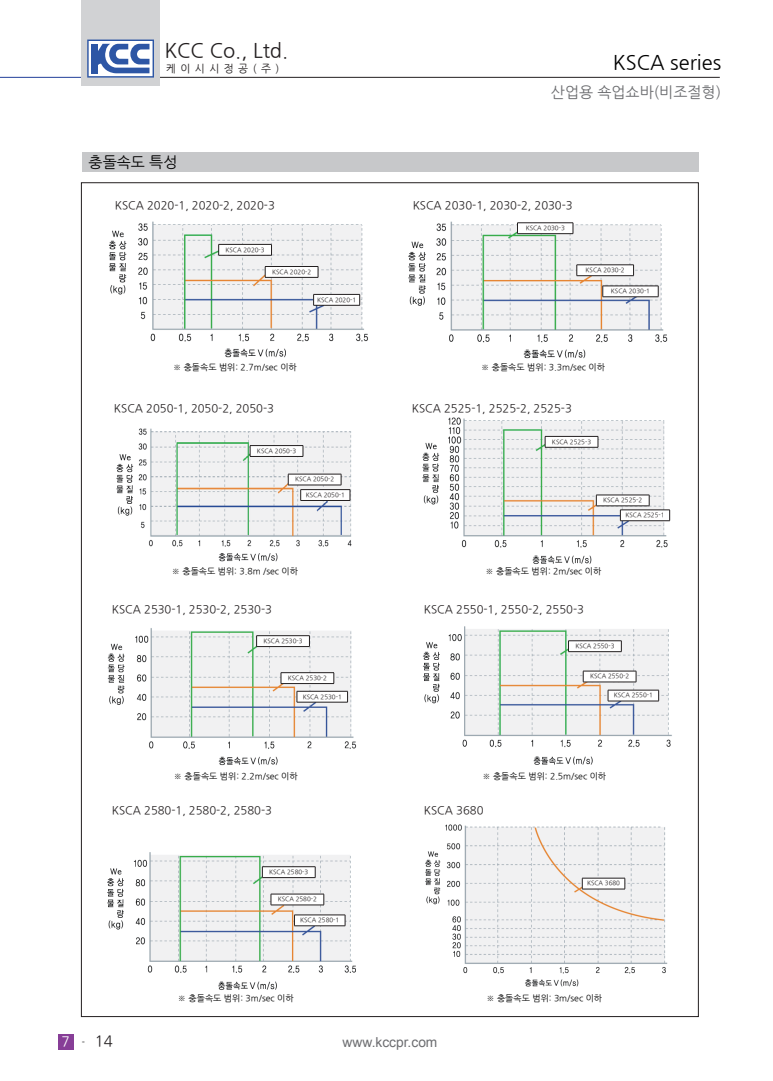
<style>
.page{position:relative;width:773px;height:1081px;background:#fff}
.page>*{position:absolute;margin:0;border:0;box-sizing:border-box;transform-origin:0 0}
.t1{font:20px "Nanum Gothic";color:#231f20}
.t2{font:20px "Nanum Gothic";color:#000}
.t3{font:15px "Nanum Gothic";color:#6c6d70}
.t4{font:15px "Nanum Gothic";color:#030303}
.t5{font:15px "Nanum Gothic";color:#231f20}
.t6{font:13.75px "Arial";color:#6c6d70}
.t7{font:11.25px "Nanum Gothic";color:#231f20}
.t8{font:10.62px "Nanum Gothic";letter-spacing:.42em;color:#231f20}
.t9{font:8.75px "Nanum Gothic";color:#030303}
.t10{font:6.25px "Nanum Gothic";color:#231f20}
.s1{font-size:13.75px;color:#fff}
.s2{font-size:8.75px;color:#030303}
</style>
<div class="page">
<div style="left:58px;top:1034px;width:16px;height:16px;background:#873e97"></div>
<hr style="left:0;top:77px;width:82px;height:1px;background:#223f99">
<hr style="left:159px;top:77px;width:560px;height:1px;background:#231f20">
<div style="left:81px;top:0;width:78px;height:85px;background:#d1d2d4"></div>
<svg style="left:87px;top:40px;width:67px;height:38px;background:#8ba2cd"></svg>
<div style="left:81px;top:152px;width:617px;height:20px;background:#c7c8ca"></div>
<img style="left:116px;top:428px;width:236px;height:134px">
<img style="left:422px;top:417px;width:248px;height:147px">
<div style="left:250px;top:445px;width:53px;height:11px;background:#fff"></div>
<hr style="left:250px;top:445px;width:53px;height:1px;background:#231f20">
<hr style="left:250px;top:456px;width:53px;height:1px;background:#231f20">
<div style="left:545px;top:436px;width:53px;height:11px;background:#fff"></div>
<hr style="left:545px;top:436px;width:53px;height:1px;background:#231f20">
<hr style="left:545px;top:447px;width:53px;height:1px;background:#231f20">
<div style="left:288px;top:474px;width:53px;height:11px;background:#fff"></div>
<hr style="left:288px;top:474px;width:53px;height:1px;background:#231f20">
<hr style="left:288px;top:485px;width:53px;height:1px;background:#231f20">
<div style="left:596px;top:495px;width:53px;height:11px;background:#fff"></div>
<hr style="left:596px;top:495px;width:53px;height:1px;background:#231f20">
<hr style="left:596px;top:506px;width:53px;height:1px;background:#231f20">
<div style="left:300px;top:489px;width:50px;height:11px;background:#fff"></div>
<hr style="left:300px;top:489px;width:50px;height:1px;background:#231f20">
<hr style="left:300px;top:500px;width:50px;height:1px;background:#231f20">
<div style="left:620px;top:510px;width:49px;height:11px;background:#fff"></div>
<hr style="left:620px;top:510px;width:49px;height:1px;background:#231f20">
<hr style="left:620px;top:520px;width:49px;height:1px;background:#231f20">
<img style="left:107px;top:628px;width:250px;height:138px">
<img style="left:423px;top:626px;width:249px;height:139px">
<div style="left:568px;top:641px;width:53px;height:10px;background:#fff"></div>
<hr style="left:568px;top:640px;width:53px;height:1px;background:#231f20">
<hr style="left:568px;top:651px;width:53px;height:1px;background:#231f20">
<div style="left:256px;top:636px;width:53px;height:10px;background:#fff"></div>
<hr style="left:256px;top:635px;width:53px;height:1px;background:#231f20">
<hr style="left:256px;top:646px;width:53px;height:1px;background:#231f20">
<div style="left:583px;top:671px;width:53px;height:11px;background:#fff"></div>
<hr style="left:583px;top:671px;width:53px;height:1px;background:#231f20">
<hr style="left:583px;top:682px;width:53px;height:1px;background:#231f20">
<div style="left:281px;top:672px;width:53px;height:11px;background:#fff"></div>
<hr style="left:281px;top:672px;width:53px;height:1px;background:#231f20">
<hr style="left:281px;top:683px;width:53px;height:1px;background:#231f20">
<div style="left:608px;top:690px;width:50px;height:11px;background:#fff"></div>
<hr style="left:607px;top:690px;width:51px;height:1px;background:#231f20">
<hr style="left:607px;top:701px;width:51px;height:1px;background:#231f20">
<div style="left:297px;top:691px;width:50px;height:11px;background:#fff"></div>
<hr style="left:297px;top:691px;width:50px;height:1px;background:#231f20">
<hr style="left:297px;top:702px;width:50px;height:1px;background:#231f20">
<img style="left:107px;top:852px;width:249px;height:138px">
<img style="left:425px;top:824px;width:243px;height:163px">
<div style="left:262px;top:866px;width:53px;height:11px;background:#fff"></div>
<hr style="left:262px;top:866px;width:53px;height:1px;background:#231f20">
<hr style="left:262px;top:877px;width:53px;height:1px;background:#231f20">
<div style="left:271px;top:894px;width:53px;height:11px;background:#fff"></div>
<hr style="left:271px;top:894px;width:53px;height:1px;background:#231f20">
<hr style="left:271px;top:904px;width:53px;height:1px;background:#231f20">
<div style="left:582px;top:878px;width:42px;height:11px;background:#fff"></div>
<hr style="left:582px;top:878px;width:43px;height:1px;background:#231f20">
<hr style="left:582px;top:889px;width:43px;height:1px;background:#231f20">
<div style="left:294px;top:915px;width:51px;height:11px;background:#fff"></div>
<hr style="left:294px;top:914px;width:51px;height:1px;background:#231f20">
<hr style="left:294px;top:925px;width:51px;height:1px;background:#231f20">
<img style="left:109px;top:221px;width:259px;height:137px">
<img style="left:408px;top:221px;width:260px;height:138px">
<div style="left:219px;top:244px;width:52px;height:11px;background:#fff"></div>
<hr style="left:218px;top:244px;width:53px;height:1px;background:#231f20">
<hr style="left:218px;top:255px;width:53px;height:1px;background:#231f20">
<div style="left:517px;top:223px;width:56px;height:11px;background:#fff"></div>
<hr style="left:517px;top:223px;width:56px;height:1px;background:#231f20">
<hr style="left:517px;top:233px;width:56px;height:1px;background:#231f20">
<div style="left:265px;top:266px;width:53px;height:11px;background:#fff"></div>
<hr style="left:265px;top:266px;width:53px;height:1px;background:#231f20">
<hr style="left:265px;top:277px;width:53px;height:1px;background:#231f20">
<div style="left:576px;top:265px;width:57px;height:11px;background:#fff"></div>
<hr style="left:576px;top:265px;width:57px;height:1px;background:#231f20">
<hr style="left:576px;top:275px;width:57px;height:1px;background:#231f20">
<div style="left:313px;top:294px;width:46px;height:11px;background:#fff"></div>
<hr style="left:313px;top:294px;width:47px;height:1px;background:#231f20">
<hr style="left:313px;top:305px;width:47px;height:1px;background:#231f20">
<div style="left:602px;top:286px;width:56px;height:11px;background:#fff"></div>
<hr style="left:602px;top:286px;width:56px;height:1px;background:#231f20">
<hr style="left:602px;top:297px;width:56px;height:1px;background:#231f20">
<h1 class="t1" style="left:164px;top:41px;width:125px">KCC Co., Ltd.</h1>
<h3 class="t8" style="left:166px;top:64px;width:115px">케이시시정공(주)</h3>
<h2 class="t4" style="left:89px;top:155px;width:90px">충돌속도 특성</h2>
<h1 class="t2" style="left:613px;top:53px;width:110px">KSCA series</h1>
<h2 class="t3" style="left:550px;top:85px;width:172px">산업용 쇽업쇼바(비조절형)</h2>
<h3 class="t7" style="left:115px;top:200px;width:161px">KSCA 2020-1, 2020-2, 2020-3</h3>
<h3 class="t7" style="left:412px;top:200px;width:161px">KSCA 2030-1, 2030-2, 2030-3</h3>
<p class="t10" style="left:225px;top:247px;width:41px">KSCA 2020-3</p>
<p class="t10" style="left:525px;top:225px;width:41px">KSCA 2030-3</p>
<p class="t10" style="left:272px;top:269px;width:41px">KSCA 2020-2</p>
<p class="t10" style="left:585px;top:267px;width:41px">KSCA 2030-2</p>
<p class="t10" style="left:317px;top:297px;width:41px">KSCA 2020-1</p>
<p class="t10" style="left:611px;top:288px;width:41px">KSCA 2030-1</p>
<h3 class="t9" style="left:173px;top:363px;width:125px">※ 충돌속도 범위: 2.7m/sec 이하</h3>
<h3 class="t9" style="left:481px;top:363px;width:125px">※ 충돌속도 범위: 3.3m/sec 이하</h3>
<h3 class="t7" style="left:114px;top:403px;width:161px">KSCA 2050-1, 2050-2, 2050-3</h3>
<h3 class="t7" style="left:412px;top:403px;width:161px">KSCA 2525-1, 2525-2, 2525-3</h3>
<p class="t10" style="left:257px;top:448px;width:41px">KSCA 2050-3</p>
<p class="t10" style="left:552px;top:439px;width:41px">KSCA 2525-3</p>
<p class="t10" style="left:295px;top:476px;width:41px">KSCA 2050-2</p>
<p class="t10" style="left:306px;top:492px;width:41px">KSCA 2050-1</p>
<p class="t10" style="left:603px;top:497px;width:41px">KSCA 2525-2</p>
<p class="t10" style="left:625px;top:512px;width:41px">KSCA 2525-1</p>
<h3 class="t9" style="left:172px;top:566px;width:128px">※ 충돌속도 범위: 3.8m /sec 이하</h3>
<h3 class="t9" style="left:485px;top:566px;width:117px">※ 충돌속도 범위: 2m/sec 이하</h3>
<h3 class="t7" style="left:112px;top:604px;width:161px">KSCA 2530-1, 2530-2, 2530-3</h3>
<h3 class="t7" style="left:424px;top:604px;width:161px">KSCA 2550-1, 2550-2, 2550-3</h3>
<p class="t10" style="left:575px;top:643px;width:41px">KSCA 2550-3</p>
<p class="t10" style="left:263px;top:638px;width:41px">KSCA 2530-3</p>
<p class="t10" style="left:288px;top:675px;width:41px">KSCA 2530-2</p>
<p class="t10" style="left:590px;top:673px;width:41px">KSCA 2550-2</p>
<p class="t10" style="left:302px;top:693px;width:41px">KSCA 2530-1</p>
<p class="t10" style="left:613px;top:692px;width:41px">KSCA 2550-1</p>
<h3 class="t9" style="left:174px;top:772px;width:125px">※ 충돌속도 범위: 2.2m/sec 이하</h3>
<h3 class="t9" style="left:482px;top:772px;width:125px">※ 충돌속도 범위: 2.5m/sec 이하</h3>
<h3 class="t7" style="left:112px;top:805px;width:161px">KSCA 2580-1, 2580-2, 2580-3</h3>
<h3 class="t7" style="left:424px;top:805px;width:61px">KSCA 3680</h3>
<p class="t10" style="left:269px;top:869px;width:41px">KSCA 2580-3</p>
<p class="t10" style="left:278px;top:896px;width:41px">KSCA 2580-2</p>
<p class="t10" style="left:300px;top:917px;width:41px">KSCA 2580-1</p>
<p class="t10" style="left:587px;top:880px;width:35px">KSCA 3680</p>
<h2 class="t5" style="left:61px;top:1034px;width:53px"><span class="s1">7</span> <span class="s2">-</span>14</h2>
<h3 class="t9" style="left:178px;top:994px;width:117px">※ 충돌속도 범위: 3m/sec 이하</h3>
<h3 class="t9" style="left:486px;top:994px;width:117px">※ 충돌속도 범위: 3m/sec 이하</h3>
<h3 class="t6" style="left:342px;top:1033px;width:96px">www.kccpr.com</h3>
</div>
